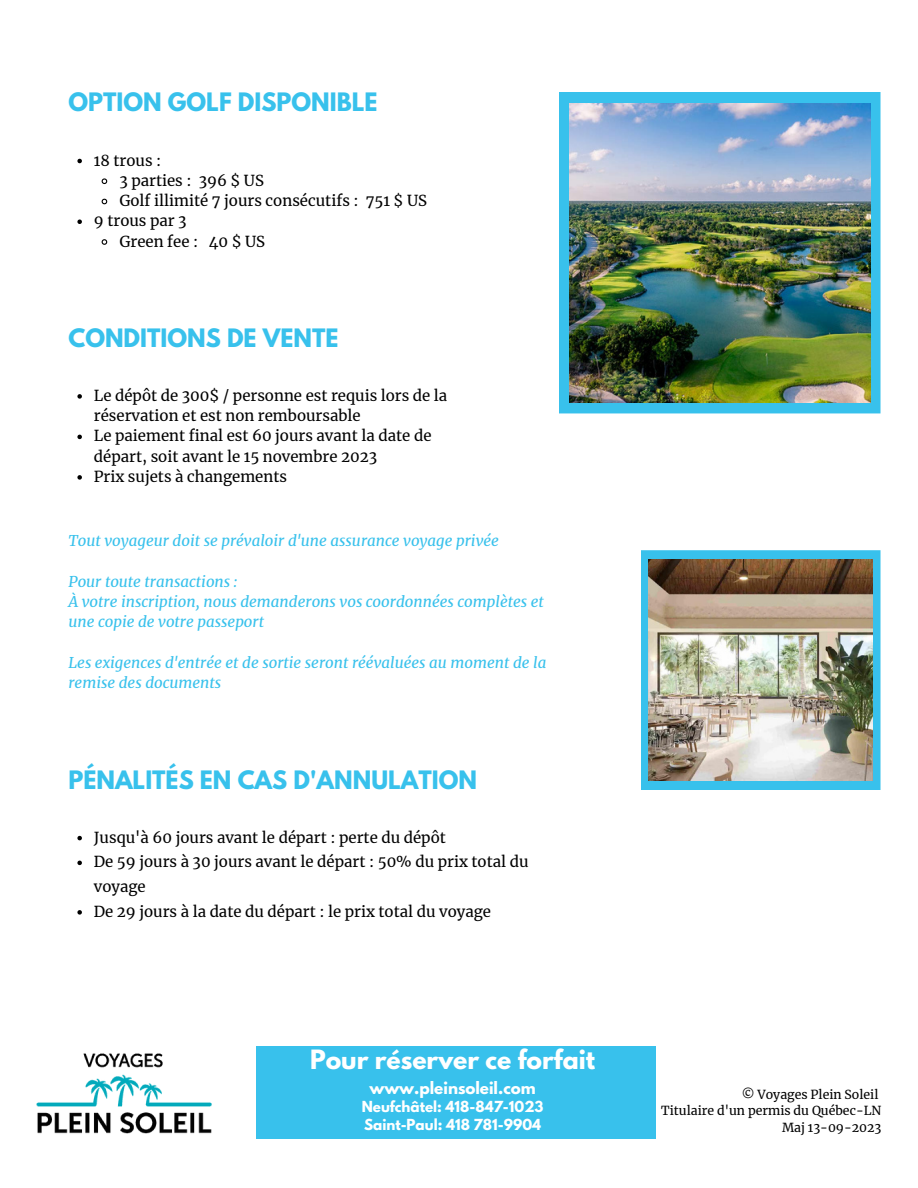
<style>
.page{position:relative;width:918px;height:1188px;background:#fff}
.page>*{position:absolute;margin:0;border:0;box-sizing:border-box;transform-origin:0 0}
.t1{font:700 23.55px "League Spartan";color:#fff}
.t2{font:700 22.5px "League Spartan";color:#38c1ec}
.t3{font:700 15.15px "League Spartan";color:#fff}
.t4{font:15px/20.2px "Merriweather";color:#000}
.t5{font:italic 15px/20.2px "Merriweather";color:#38c1ec}
.t6{font:700 13.5px "League Spartan";color:#fff}
.t7{font:12.3px "Merriweather";color:#000}
</style>
<div class="page">
<div style="left:559px;top:92px;width:322px;height:321px;background:#38c1ec"></div>
<img style="left:570px;top:103px;width:300px;height:300px">
<svg style="left:641px;top:550px;width:240px;height:240px;background:#46bce0"></svg>
<img style="left:649px;top:560px;width:223px;height:220px">
<svg style="left:77px;top:394px;width:5px;height:5px"></svg>
<svg style="left:77px;top:435px;width:5px;height:4px"></svg>
<svg style="left:77px;top:475px;width:5px;height:5px"></svg>
<svg style="left:77px;top:836px;width:5px;height:4px"></svg>
<svg style="left:77px;top:861px;width:5px;height:4px"></svg>
<svg style="left:77px;top:910px;width:5px;height:5px"></svg>
<img style="left:36px;top:1053px;width:176px;height:81px">
<div style="left:256px;top:1047px;width:399px;height:92px;background:#38c1ec"></div>
<svg style="left:77px;top:159px;width:5px;height:4px"></svg>
<svg style="left:101px;top:178px;width:7px;height:7px"></svg>
<svg style="left:101px;top:198px;width:7px;height:7px"></svg>
<svg style="left:77px;top:220px;width:5px;height:4px"></svg>
<svg style="left:101px;top:239px;width:7px;height:6px"></svg>
<p class="t2" style="left:68px;top:91px;width:311px">OPTION GOLF DISPONIBLE</p>
<p class="t4" style="left:94px;top:150px;width:69px">18 trous :</p>
<p class="t4" style="left:119px;top:170px;width:146px">3 parties : 396 $ US</p>
<p class="t4" style="left:119px;top:191px;width:309px">Golf illimité 7 jours consécutifs : 751 $ US</p>
<p class="t4" style="left:94px;top:211px;width:94px">9 trous par 3</p>
<p class="t4" style="left:119px;top:231px;width:147px">Green fee : 40 $ US</p>
<p class="t2" style="left:68px;top:327px;width:272px">CONDITIONS DE VENTE</p>
<p class="t4" style="left:94px;top:385px;width:355px">Le dépôt de 300$ / personne est requis lors de la réservation et est non remboursable</p>
<p class="t4" style="left:94px;top:426px;width:339px">Le paiement final est 60 jours avant la date de départ, soit avant le 15 novembre 2023</p>
<p class="t4" style="left:94px;top:466px;width:195px">Prix sujets à changements</p>
<p class="t5" style="left:68px;top:531px;width:432px">Tout voyageur doit se prévaloir d'une assurance voyage privée</p>
<p class="t5" style="left:68px;top:571px;width:171px">Pour toute transactions :</p>
<p class="t5" style="left:68px;top:592px;width:477px">À votre inscription, nous demanderons vos coordonnées complètes et une copie de votre passeport</p>
<p class="t5" style="left:68px;top:652px;width:480px">Les exigences d'entrée et de sortie seront réévaluées au moment de la remise des documents</p>
<p class="t2" style="left:68px;top:769px;width:410px">PÉNALITÉS EN CAS D'ANNULATION</p>
<p class="t4" style="left:94px;top:827px;width:354px">Jusqu'à 60 jours avant le départ : perte du dépôt</p>
<p class="t4" style="left:94px;top:850px;width:436px;line-height:24.8px">De 59 jours à 30 jours avant le départ : 50% du prix total du voyage</p>
<p class="t4" style="left:94px;top:901px;width:399px">De 29 jours à la date du départ : le prix total du voyage</p>
<p class="t1" style="left:310px;top:1048px;width:287px">Pour réserver ce forfait</p>
<p class="t3" style="left:369px;top:1080px;width:168px">www.pleinsoleil.com</p>
<p class="t6" style="left:362px;top:1100px;width:183px">Neufchâtel: 418-847-1023</p>
<p class="t6" style="left:364px;top:1118px;width:179px">Saint-Paul: 418 781-9904</p>
<p class="t7" style="left:742px;top:1087px;width:138px">© Voyages Plein Soleil</p>
<p class="t7" style="left:661px;top:1103px;width:222px">Titulaire d'un permis du Québec-LN</p>
<p class="t7" style="left:782px;top:1120px;width:101px">Maj 13-09-2023</p>
</div>
